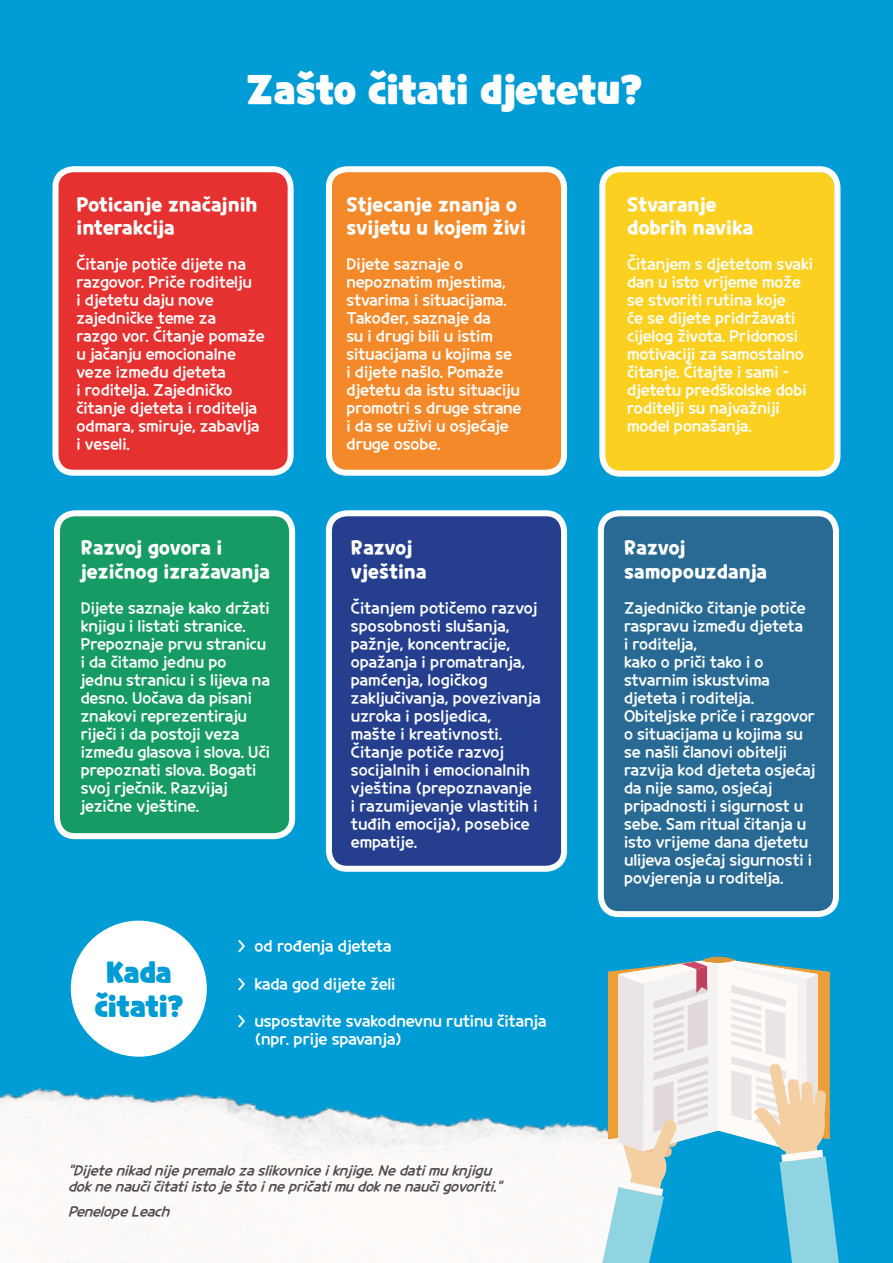
<style>
.page{position:relative;width:893px;height:1263px;background:#009cd5}
.page>*{position:absolute;margin:0;border:0;box-sizing:border-box;transform-origin:0 0}
.t1{font:900 39.75px "Cookie Run";color:#fff}
.t2{font:900 28.95px/34.8px "Cookie Run";letter-spacing:-.005em;color:#009cd5;text-align:center}
.t3{font:700 19.5px/23.4px "Cookie Run";color:#fff}
.t4{font:15.15px/18.1px "Cookie Run";letter-spacing:-.01em;color:#fff}
.t5{font:15px/18px "Cookie Run";color:#fff}
.t6{font:italic 13.5px/16.2px "Cookie Run";letter-spacing:-.02em;color:#231f20}
</style>
<div class="page">
<img style="left:0;top:1087px;width:602px;height:176px">
<div style="left:56px;top:169px;width:235px;height:304px;background:#e63131;border-radius:18px"></div>
<div style="left:52px;top:166px;width:242px;height:310px;border:6px solid #fff;border-radius:18px"></div>
<div style="left:329px;top:169px;width:235px;height:304px;background:#f4892a;border-radius:18px"></div>
<div style="left:326px;top:166px;width:241px;height:310px;border:6px solid #fff;border-radius:18px"></div>
<div style="left:602px;top:169px;width:235px;height:305px;background:#fbd021;border-radius:18px"></div>
<div style="left:599px;top:166px;width:241px;height:311px;border:6px solid #fff;border-radius:18px"></div>
<div style="left:329px;top:513px;width:235px;height:356px;background:#253f8e;border-radius:18px"></div>
<div style="left:326px;top:510px;width:241px;height:362px;border:6px solid #fff;border-radius:18px"></div>
<div style="left:57px;top:513px;width:235px;height:323px;background:#179b64;border-radius:18px"></div>
<div style="left:54px;top:510px;width:241px;height:329px;border:6px solid #fff;border-radius:18px"></div>
<div style="left:601px;top:513px;width:235px;height:401px;background:#296a94;border-radius:18px"></div>
<div style="left:598px;top:510px;width:241px;height:407px;border:6px solid #fff;border-radius:18px"></div>
<svg style="left:602px;top:957px;width:237px;height:306px"></svg>
<div style="left:71px;top:921px;width:136px;height:136px;background:#fff;border-radius:50%"></div>
<h1 class="t1" style="left:247px;top:62px;width:397px">Zašto čitati djetetu?</h1>
<h3 class="t3" style="left:77px;top:192px;width:183px">Poticanje značajnih interakcija</h3>
<p class="t5" style="left:77px;top:255px;width:190px">Čitanje potiče dijete na razgovor. Priče roditelju<br>i djetetu daju nove zajedničke teme za<br>razgo vor. Čitanje pomaže u jačanju emocionalne veze između djeteta<br>i roditelja. Zajedničko čitanje djeteta i roditelja odmara, smiruje, zabavlja i veseli.</p>
<h3 class="t3" style="left:81px;top:535px;width:191px">Razvoj govora i jezičnog izražavanja</h3>
<p class="t5" style="left:81px;top:598px;width:191px">Dijete saznaje kako držati knjigu i listati stranice.<br>Prepoznaje prvu stranicu i da čitamo jednu po jednu stranicu i s lijeva na desno. Uočava da pisani znakovi reprezentiraju riječi i da postoji veza između glasova i slova. Uči prepoznati slova. Bogati svoj rječnik. Razvijaj jezične vještine.</p>
<h3 class="t3" style="left:347px;top:192px;width:181px">Stjecanje znanja o svijetu u kojem živi</h3>
<p class="t5" style="left:347px;top:255px;width:177px">Dijete saznaje o nepoznatim mjestima, stvarima i situacijama.<br>Također, saznaje da<br>su i drugi bili u istim situacijama u kojima se<br>i dijete našlo. Pomaže djetetu da istu situaciju promotri s druge strane i da se uživi u osjećaje druge osobe.</p>
<h3 class="t3" style="left:351px;top:535px;width:77px">Razvoj vještina</h3>
<p class="t5" style="left:351px;top:598px;width:191px">Čitanjem potičemo razvoj sposobnosti slušanja, pažnje, koncentracije, opažanja i promatranja, pamćenja, logičkog zaključivanja, povezivanja uzroka i posljedica,<br>mašte i kreativnosti.<br>Čitanje potiče razvoj socijalnih i emocionalnih vještina (prepoznavanje<br>i razumijevanje vlastitih i tuđih emocija), posebice empatije.</p>
<h2 class="t2" style="left:94px;top:954px;width:90px">Kada čitati?</h2>
<p class="t4" style="left:238px;top:937px;width:155px">&gt; od rođenja djeteta</p>
<p class="t4" style="left:238px;top:974px;width:159px">&gt; kada god dijete želi</p>
<p class="t4" style="left:255px;top:1011px;width:293px;text-indent:-17px">&gt; uspostavite svakodnevnu rutinu čitanja (npr. prije spavanja)</p>
<p class="t6" style="left:68px;top:1162px;width:440px">“Dijetenikadnijepremalozaslikovniceiknjige.Nedatimuknjigu doknenaučičitatiistoještoinepričatimudoknenaučigovoriti.”</p>
<p class="t6" style="left:68px;top:1203px;width:108px">PenelopeLeach</p>
<h3 class="t3" style="left:627px;top:192px;width:128px">Stvaranje dobrih navika</h3>
<p class="t5" style="left:627px;top:255px;width:187px">Čitanjem s djetetom svaki dan u isto vrijeme može se stvoriti rutina koje<br>će se dijete pridržavati cijelog života. Pridonosi motivaciji za samostalno čitanje. Čitajte i sami – djetetu predškolske dobi roditelji su najvažniji model ponašanja.</p>
<h3 class="t3" style="left:624px;top:535px;width:145px">Razvoj samopouzdanja</h3>
<p class="t5" style="left:624px;top:598px;width:193px">Zajedničko čitanje potiče raspravu između djeteta<br>i roditelja,<br>kako o priči tako i o stvarnim iskustvima djeteta i roditelja.<br>Obiteljske priče i razgovor o situacijama u kojima su se našli članovi obitelji razvija kod djeteta osjećaj da nije samo, osjećaj pripadnosti i sigurnost u sebe. Sam ritual čitanja u isto vrijeme dana djetetu ulijeva osjećaj sigurnosti i povjerenja u roditelja.</p>
</div>
